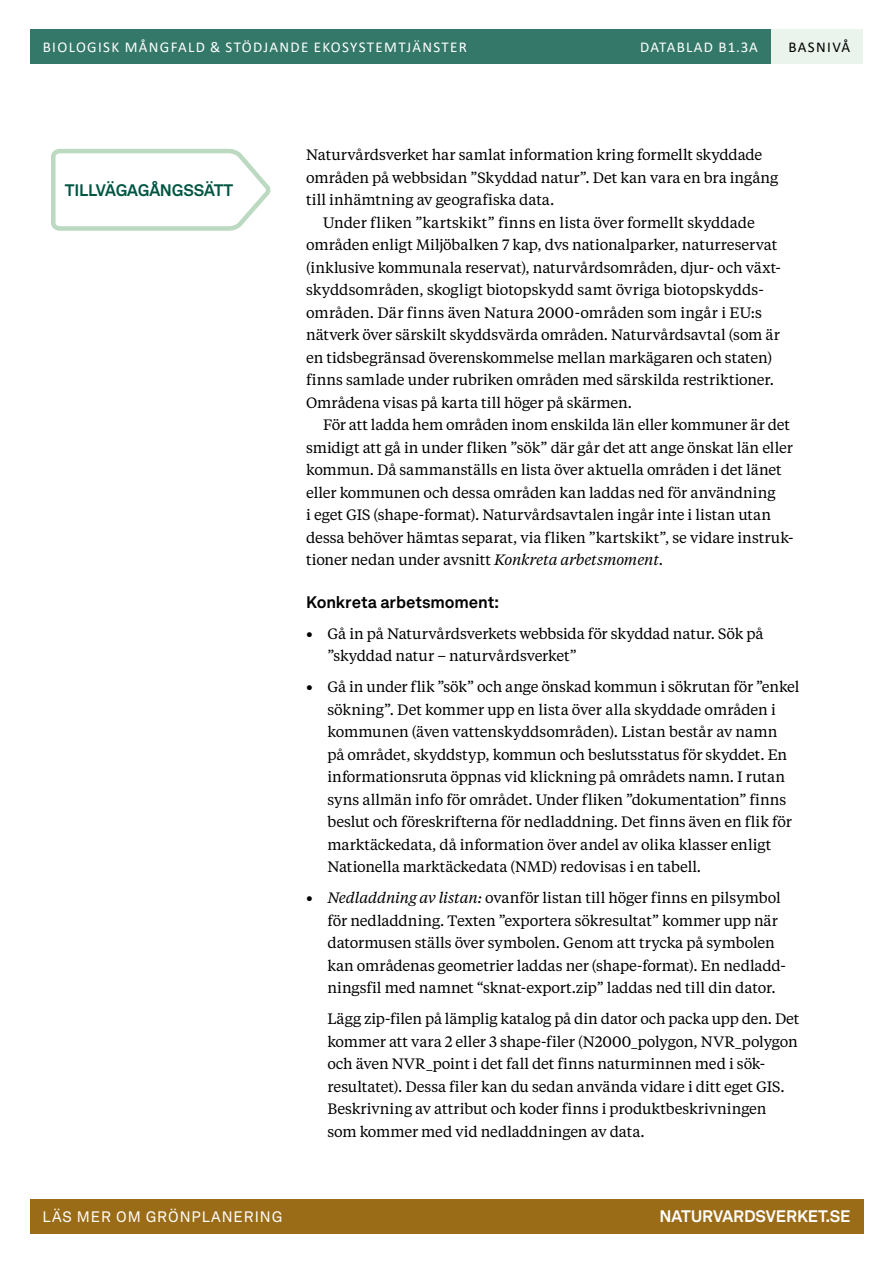
<style>
.page{position:relative;width:893px;height:1263px;background:#fff}
.page>*{position:absolute;margin:0;border:0;box-sizing:border-box;transform-origin:0 0}
.t1{font:700 16.5px "Akkurat LL";letter-spacing:-.005em;color:#000}
.t2{font:700 16.5px "Akkurat LL";letter-spacing:-.01em;color:#fff}
.t3{font:700 16.5px "Akkurat LL";letter-spacing:-.01em;color:#005643}
.t4{font:15px/22.5px "Tiempos Text";letter-spacing:-.005em;color:#000}
.t5{font:15px "Calibri";letter-spacing:.09em;color:#fff}
.t6{font:15px "Akkurat LL";letter-spacing:.06em;color:#fff}
.t7{font:15px "Calibri";letter-spacing:.09em;color:#000}
.s1{font-style:italic}
.s2{font-family:"Akkurat LL";font-weight:900}
</style>
<div class="page">
<div style="left:30px;top:1199px;width:833px;height:34px;background:#9b6c17"></div>
<div style="left:678px;top:30px;width:185px;height:34px;background:#eaf3ec"></div>
<div style="left:30px;top:30px;width:741px;height:34px;background:#337869"></div>
<svg style="left:51px;top:148px;width:218px;height:83px"></svg>
<p class="t5" style="left:43px;top:37px;width:426px">BIOLOGISK MÅNGFALD &amp; STÖDJANDE EKOSYSTEMTJÄNSTER</p>
<p class="t5" style="left:640px;top:37px;width:119px">DATABLAD B1.3A</p>
<p class="t7" style="left:789px;top:37px;width:63px">BASNIVÅ</p>
<p class="t3" style="left:65px;top:177px;width:170px">TILLVÄGAGÅNGSSÄTT</p>
<p class="t4" style="left:306px;top:143px;width:458px">Naturvårdsverket har samlat information kring formellt skyddade</p>
<p class="t4" style="left:306px;top:166px;width:474px">områden på webbsidan ”Skyddad natur”. Det kan vara en bra ingång</p>
<p class="t4" style="left:306px;top:188px;width:250px">till inhämtning av geografiska data.</p>
<p class="t4" style="left:323px;top:211px;width:433px">Under fliken ”kartskikt” finns en lista över formellt skyddade</p>
<p class="t4" style="left:306px;top:233px;width:473px">områden enligt Miljöbalken 7 kap, dvs nationalparker, naturreservat</p>
<p class="t4" style="left:306px;top:256px;width:476px">(inklusive kommunala reservat), naturvårdsområden, djur- och växt-</p>
<p class="t4" style="left:306px;top:278px;width:458px">skyddsområden, skogligt biotopskydd samt övriga biotopskydds-</p>
<p class="t4" style="left:306px;top:301px;width:457px">områden. Där finns även Natura 2000-områden som ingår i EU:s</p>
<p class="t4" style="left:306px;top:323px;width:475px">nätverk över särskilt skyddsvärda områden. Naturvårdsavtal (som är</p>
<p class="t4" style="left:306px;top:346px;width:468px">en tidsbegränsad överenskommelse mellan markägaren och staten)</p>
<p class="t4" style="left:306px;top:368px;width:470px">finns samlade under rubriken områden med särskilda restriktioner.</p>
<p class="t4" style="left:306px;top:391px;width:327px">Områdena visas på karta till höger på skärmen.</p>
<p class="t4" style="left:323px;top:413px;width:468px">För att ladda hem områden inom enskilda län eller kommuner är det</p>
<p class="t4" style="left:306px;top:436px;width:488px">smidigt att gå in under fliken ”sök” där går det att ange önskat län eller</p>
<p class="t4" style="left:306px;top:458px;width:477px">kommun. Då sammanställs en lista över aktuella områden i det länet</p>
<p class="t4" style="left:306px;top:481px;width:471px">eller kommunen och dessa områden kan laddas ned för användning</p>
<p class="t4" style="left:306px;top:503px;width:466px">i eget GIS (shape-format). Naturvårdsavtalen ingår inte i listan utan</p>
<p class="t4" style="left:306px;top:526px;width:489px">dessa behöver hämtas separat, via fliken ”kartskikt”, se vidare instruk-</p>
<p class="t4" style="left:306px;top:548px;width:358px">tioner nedan under avsnitt <span class="s1">Konkreta arbetsmoment</span>.</p>
<p class="t1" style="left:306px;top:589px;width:194px">Konkreta arbetsmoment:</p>
<p class="t4" style="left:327px;top:621px;width:438px;text-indent:-21px"><span class="s2">•</span> Gå in på Naturvårdsverkets webbsida för skyddad natur. Sök på ”skyddad natur – naturvårdsverket”</p>
<p class="t4" style="left:327px;top:675px;width:473px;text-indent:-21px"><span class="s2">•</span> Gå in under flik ”sök” och ange önskad kommun i sökrutan för ”enkel sökning”. Det kommer upp en lista över alla skyddade områden i kommunen (även vattenskyddsområden). Listan består av namn<br>på området, skyddstyp, kommun och beslutsstatus för skyddet. En informationsruta öppnas vid klickning på områdets namn. I rutan syns allmän info för området. Under fliken ”dokumentation” finns beslut och föreskrifterna för nedladdning. Det finns även en flik för marktäckedata, då information över andel av olika klasser enligt Nationella marktäckedata (NMD) redovisas i en tabell.</p>
<p class="t4" style="left:327px;top:886px;width:460px;text-indent:-21px"><span class="s2">•</span> <span class="s1">Nedladdning av listan:</span> ovanför listan till höger finns en pilsymbol för nedladdning. Texten ”exportera sökresultat” kommer upp när datormusen ställs över symbolen. Genom att trycka på symbolen kan områdenas geometrier laddas ner (shape-format). En nedladd&shy;ningsfil med namnet “sknat-export.zip” laddas ned till din dator.</p>
<p class="t4" style="left:327px;top:1007px;width:474px">Lägg zip-filen på lämplig katalog på din dator och packa upp den. Det kommer att vara 2 eller 3 shape-filer (N2000_polygon, NVR_polygon och även NVR_point i det fall det finns naturminnen med i sök&shy;resultatet). Dessa filer kan du sedan använda vidare i ditt eget GIS.<br>Beskrivning av attribut och koder finns i produktbeskrivningen som kommer med vid nedladdningen av data.</p>
<p class="t6" style="left:43px;top:1206px;width:241px">LÄS MER OM GRÖNPLANERING</p>
<p class="t2" style="left:659px;top:1204px;width:192px">NATURVARDSVERKET.SE</p>
</div>
